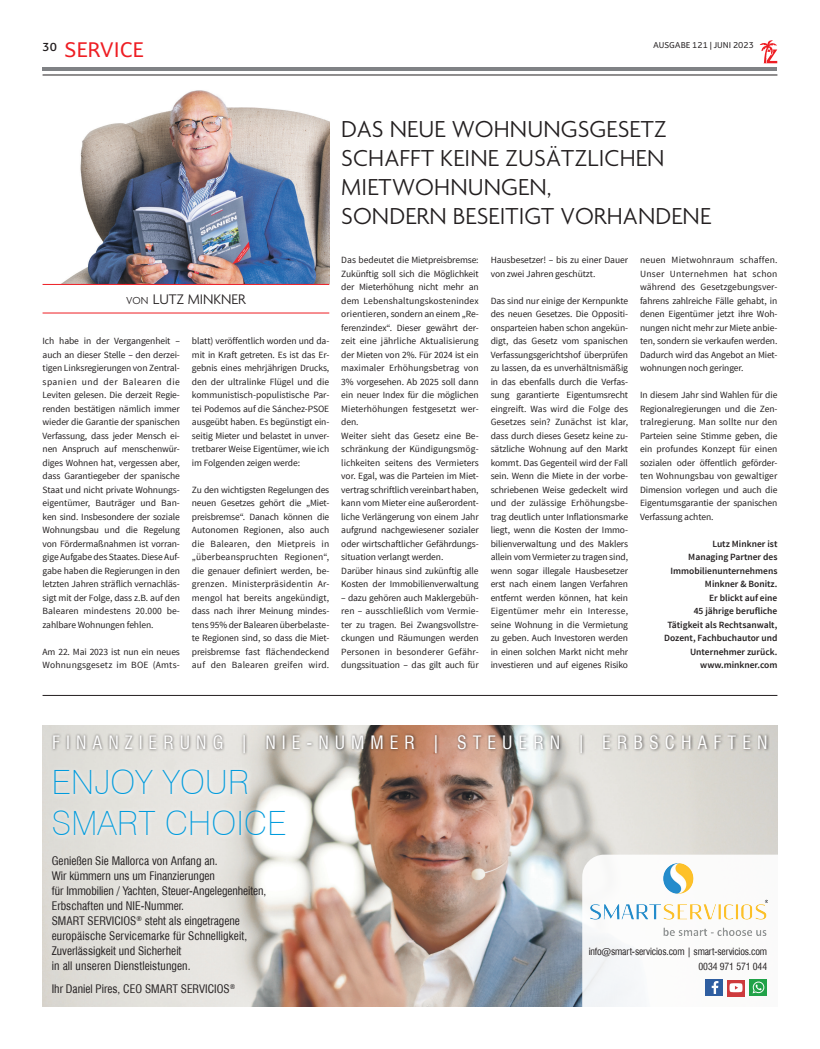
<style>
.page{position:relative;width:820px;height:1049px;background:#fff}
.page>*{position:absolute;margin:0;border:0;box-sizing:border-box;transform-origin:0 0}
.t1{font:100 33.4px/40.1px "Swiss 721 BT";letter-spacing:.01em;color:#009bdd}
.t2{font:300 25px/29px "Agenda";letter-spacing:.005em;color:#231f20}
.t3{font:20px "Darkmode Darkmode Off";color:#ee1d23}
.t4{font:condensed 18px "Swiss 721 BT";letter-spacing:.33em;color:#fff}
.t5{font:300 15px "Agenda";letter-spacing:-.005em;color:#231f20}
.t6{font:condensed 11.5px/15.1px "Swiss 721 BT";color:#231f20}
.t7{font:500 11px "Darkmode Darkmode Off";color:#231f20}
.t8{font:condensed 9.7px/15px "Swiss 721 BT";letter-spacing:-.02em;color:#231f20;text-align:right}
.t9{font:9.5px/13.5px "Source Sans Pro";letter-spacing:-.01em;color:#231f20;text-align:justify}
.t10{font:600 9.5px/13.5px "Source Sans Pro";color:#231f20;text-align:right}
.t11{font:8px "Darkmode Darkmode Off";color:#231f20}
.s1{font-size:11px}
</style>
<div class="page">
<svg style="left:759px;top:40px;width:18px;height:24px"></svg>
<hr style="left:43px;top:67px;width:734px;height:4px;background:#808285">
<hr style="left:43px;top:75px;width:734px;height:1px;background:#231f20">
<hr style="left:43px;top:695px;width:734px;height:1px;background:#231f20">
<img style="left:43px;top:726px;width:734px;height:280px">
<svg style="left:50px;top:766px;width:241px;height:75px;fill:#e6e5e0"></svg>
<div style="left:51px;top:732px;width:719px;height:24px;background:#231f20;opacity:.75"></div>
<svg style="left:582px;top:855px;width:195px;height:152px"></svg>
<img style="left:590px;top:864px;width:177px;height:71px">
<div style="left:704px;top:979px;width:18px;height:17px;background:#2f5ea0"></div>
<svg style="left:711px;top:981px;width:7px;height:13px"></svg>
<svg style="left:727px;top:980px;width:17px;height:16px"></svg>
<svg style="left:729px;top:983px;width:13px;height:9px"></svg>
<div style="left:749px;top:979px;width:17px;height:17px;background:#21a248"></div>
<svg style="left:752px;top:981px;width:12px;height:12px"></svg>
<img style="left:43px;top:90px;width:286px;height:194px">
<hr style="left:43px;top:284px;width:286px;height:1px;background:#ee1d23">
<hr style="left:43px;top:312px;width:286px;height:1px;background:#ee1d23">
<p class="t7" style="left:43px;top:39px;width:16px">30</p>
<h3 class="t3" style="left:64px;top:36px;width:81px">SERVICE</h3>
<p class="t11" style="left:653px;top:40px;width:102px">AUSGABE 121 | JUNI 2023</p>
<h2 class="t2" style="left:341px;top:116px;width:371px">DAS NEUE WOHNUNGSGESETZ<br>SCHAFFT KEINE ZUSÄTZLICHEN<br>MIETWOHNUNGEN,<br>SONDERN BESEITIGT VORHANDENE</h2>
<h3 class="t5" style="left:126px;top:291px;width:121px"><span class="s1">VON</span> LUTZ MINKNER</h3>
<p class="t9" style="left:43px;top:335px;width:139px">Ich habe in der Vergangenheit – auch an dieser Stelle – den derzei&shy;tigen Linksregierungen von Zentral&shy;spanien und der Balearen die Leviten gelesen. Die derzeit Regie&shy;renden bestätigen nämlich immer wieder die Garantie der spanischen Verfassung, dass jeder Mensch ei&shy;nen Anspruch auf menschenwür&shy;diges Wohnen hat, vergessen aber, dass Garantiegeber der spanische Staat und nicht private Wohnungs&shy;eigentümer, Bauträger und Ban&shy;ken sind. Insbesondere der soziale Wohnungsbau und die Regelung von Fördermaßnahmen ist vorran&shy;gige Aufgabe des Staates. Diese Auf&shy;gabe haben die Regierungen in den letzten Jahren sträflich vernachläs&shy;sigt mit der Folge, dass z.B. auf den Balearen mindestens 20.000 be&shy;zahlbare Wohnungen fehlen.</p>
<p class="t9" style="left:43px;top:645px;width:139px">Am 22. Mai 2023 ist nun ein neues<br>Wohnungsgesetz im BOE (Amts-</p>
<p class="t9" style="left:192px;top:335px;width:139px">blatt) veröffentlich worden und da&shy;mit in Kraft getreten. Es ist das Er&shy;gebnis eines mehrjährigen Drucks, den der ultralinke Flügel und die kommunistisch-populistische Par&shy;tei Podemos auf die Sánchez-PSOE ausgeübt haben. Es begünstigt ein&shy;seitig Mieter und belastet in unver&shy;tretbarer Weise Eigentümer, wie ich im Folgenden zeigen werde:</p>
<p class="t9" style="left:192px;top:483px;width:139px">Zu den wichtigsten Regelungen des neuen Gesetzes gehört die „Miet&shy;preisbremse“. Danach können die Autonomen Regionen, also auch die Balearen, den Mietpreis in „überbeanspruchten Regionen“, die genauer definiert werden, be&shy;grenzen. Ministerpräsidentin Ar&shy;mengol hat bereits angekündigt, dass nach ihrer Meinung mindes&shy;tens 95% der Balearen überbelaste&shy;te Regionen sind, so dass die Miet&shy;preisbremse fast flächendeckend auf den Balearen greifen wird.</p>
<p class="t9" style="left:341px;top:253px;width:139px;text-align:left">Das bedeutet die Mietpreisbremse:<br>Zukünftig soll sich die Möglichkeit der Mieterhöhung nicht mehr an dem Lebenshaltungskostenindex orientieren, sondern an einem „Re&shy;ferenzindex“. Dieser gewährt der&shy;zeit eine jährliche Aktualisierung der Mieten von 2%. Für 2024 ist ein maximaler Erhöhungsbetrag von 3% vorgesehen. Ab 2025 soll dann ein neuer Index für die möglichen Mieterhöhungen festgesetzt wer&shy;den.<br>Weiter sieht das Gesetz eine Be&shy;schränkung der Kündigungsmög&shy;lichkeiten seitens des Vermieters vor. Egal, was die Parteien im Miet&shy;vertrag schriftlich vereinbart haben, kann vom Mieter eine außerordent&shy;liche Verlängerung von einem Jahr aufgrund nachgewiesener sozialer oder wirtschaftlicher Gefährdungs&shy;situation verlangt werden.<br>Darüber hinaus sind zukünftig alle Kosten der Immobilienverwaltung</p>
<p class="t9" style="left:341px;top:591px;width:139px">– dazu gehören auch Maklergebüh&shy;ren – ausschließlich vom Vermie&shy;ter zu tragen. Bei Zwangsvollstre&shy;ckungen und Räumungen werden Personen in besonderer Gefähr&shy;dungssituation – das gilt auch für</p>
<p class="t9" style="left:490px;top:253px;width:139px">Hausbesetzer! – bis zu einer Dauer von zwei Jahren geschützt.</p>
<p class="t9" style="left:490px;top:294px;width:139px">Das sind nur einige der Kernpunkte des neuen Gesetzes. Die Oppositi&shy;onsparteien haben schon angekün&shy;digt, das Gesetz vom spanischen Verfassungsgerichtshof überprüfen zu lassen, da es unverhältnismäßig in das ebenfalls durch die Verfas&shy;sung garantierte Eigentumsrecht eingreift. Was wird die Folge des Gesetzes sein? Zunächst ist klar, dass durch dieses Gesetz keine zu&shy;sätzliche Wohnung auf den Markt kommt. Das Gegenteil wird der Fall sein. Wenn die Miete in der vorbe&shy;schriebenen Weise gedeckelt wird und der zulässige Erhöhungsbe&shy;trag deutlich unter Inflationsmarke liegt, wenn die Kosten der Immo&shy;bilienverwaltung und des Maklers allein vom Vermieter zu tragen sind, wenn sogar illegale Hausbesetzer erst nach einem langen Verfahren entfernt werden können, hat kein Eigentümer mehr ein Interesse, seine Wohnung in die Vermietung zu geben. Auch Investoren werden in einen solchen Markt nicht mehr investieren und auf eigenes Risiko</p>
<p class="t9" style="left:639px;top:253px;width:139px">neuen Mietwohnraum schaffen.<br>Unser Unternehmen hat schon während des Gesetzgebungsver&shy;fahrens zahlreiche Fälle gehabt, in denen Eigentümer jetzt ihre Woh&shy;nungen nicht mehr zur Miete anbie&shy;ten, sondern sie verkaufen werden.<br>Dadurch wird das Angebot an Miet&shy;wohnungen noch geringer.</p>
<p class="t9" style="left:639px;top:388px;width:139px">In diesem Jahr sind Wahlen für die Regionalregierungen und die Zen&shy;tralregierung. Man sollte nur den Parteien seine Stimme geben, die ein profundes Konzept für einen sozialen oder öffentlich geförder&shy;ten Wohnungsbau von gewaltiger Dimension vorlegen und auch die Eigentumsgarantie der spanischen Verfassung achten.</p>
<p class="t10" style="left:664px;top:537px;width:115px">Lutz Minkner ist<br>Managing Partner des<br>Immobilienunternehmens<br>Minkner &amp; Bonitz.<br>Er blickt auf eine<br>45 jährige berufliche<br>Tätigkeit als Rechtsanwalt,<br>Dozent, Fachbuchautor und<br>Unternehmer zurück. www.minkner.com</p>
<h3 class="t4" style="left:52px;top:731px;width:716px">FINANZIERUNG | NIE-NUMMER | STEUERN | ERBSCHAFTEN</h3>
<h1 class="t1" style="left:52px;top:762px;width:236px">ENJOY YOUR<br>SMART CHOICE</h1>
<p class="t6" style="left:52px;top:853px;width:216px">Genießen Sie Mallorca von Anfang an.<br>Wir kümmern uns um Finanzierungen<br>für Immobilien / Yachten, Steuer-Angelegenheiten, Erbschaften und NIE-Nummer.<br>SMART SERVICIOS<sup>®</sup> steht als eingetragene europäische Servicemarke für Schnelligkeit, Zuverlässigkeit und Sicherheit<br>in all unseren Dienstleistungen.</p>
<p class="t6" style="left:52px;top:981px;width:185px">Ihr Daniel Pires, CEO SMART SERVICIOS<sup>®</sup></p>
<p class="t8" style="left:588px;top:944px;width:180px">info@smart-servicios.com | smart-servicios.com<br>0034 971 571 044</p>
</div>
